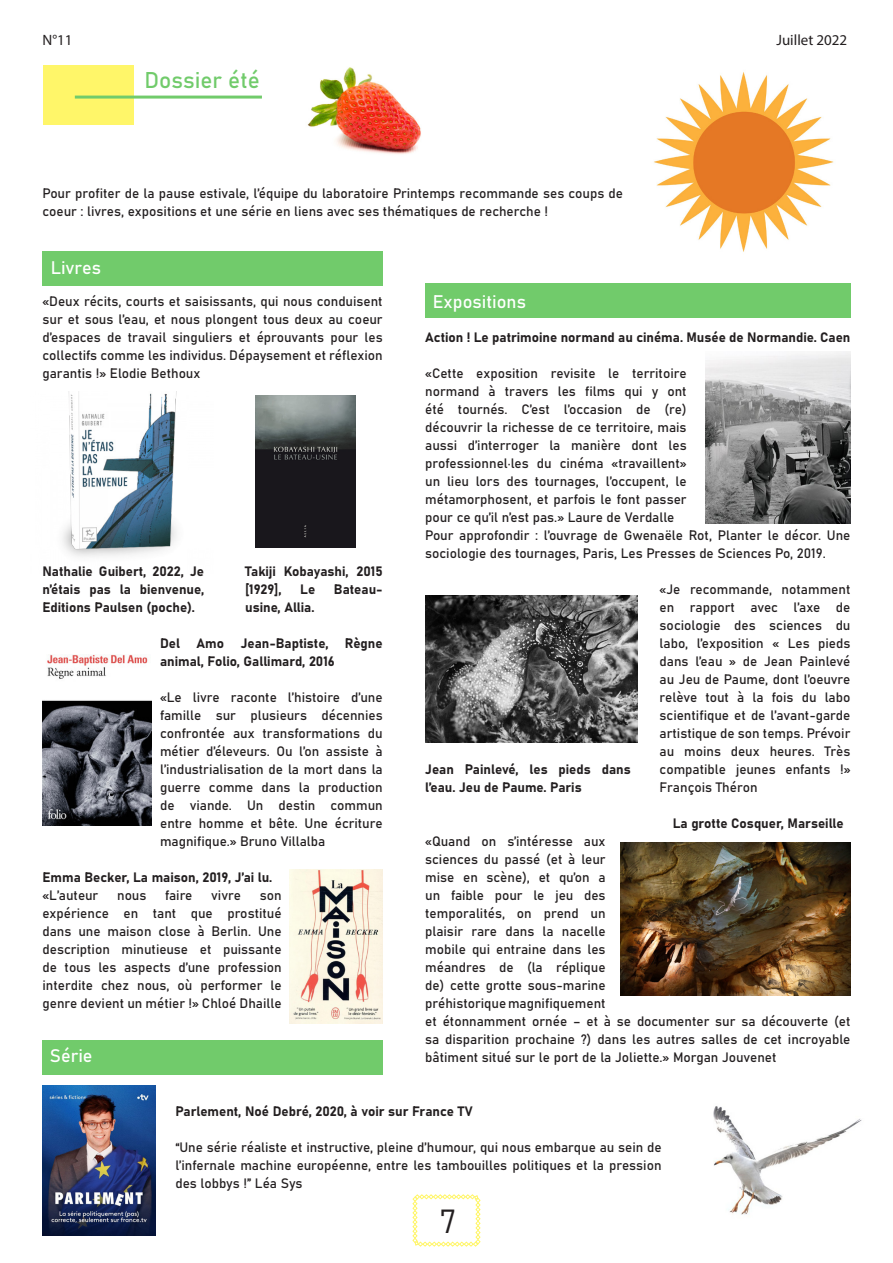
<style>
.page{position:relative;width:893px;height:1263px;background:#fff}
.page>*{position:absolute;margin:0;border:0;box-sizing:border-box;transform-origin:0 0}
.t1{font:33px "Bahnschrift";color:#231f20}
.Rubrique{font:22.5px "Bahnschrift";color:#71cb6b}
.Rubrique-2{font:18px "Bahnschrift";color:#fff}
.t2{font:15px "Myriad Pro";color:#231f20}
.corps{font:13.5px/18px "Bahnschrift";color:#231f20;text-align:justify}
</style>
<div class="page">
<div style="left:43px;top:65px;width:90px;height:60px;background:#fff669"></div>
<hr style="left:75px;top:96px;width:187px;height:3px;background:#71cb6b">
<svg style="left:412px;top:1194px;width:68px;height:53px"></svg>
<img style="left:307px;top:67px;width:114px;height:87px">
<img style="left:654px;top:72px;width:197px;height:222px">
<div style="left:43px;top:251px;width:340px;height:34px;background:#71cb6b"></div>
<img style="left:62px;top:391px;width:115px;height:166px">
<img style="left:256px;top:396px;width:99px;height:151px">
<img style="left:43px;top:654px;width:109px;height:172px">
<div style="left:425px;top:283px;width:425px;height:34px;background:#71cb6b"></div>
<img style="left:706px;top:351px;width:144px;height:173px">
<img style="left:425px;top:596px;width:213px;height:147px">
<img style="left:289px;top:869px;width:94px;height:155px">
<div style="left:43px;top:1040px;width:340px;height:34px;background:#71cb6b"></div>
<img style="left:43px;top:1085px;width:112px;height:150px">
<img style="left:713px;top:1106px;width:149px;height:109px">
<img style="left:620px;top:842px;width:230px;height:154px">
<p class="t2" style="left:42px;top:30px;width:32px">N°11</p>
<p class="t2" style="left:776px;top:30px;width:72px">Juillet 2022</p>
<p class="Rubrique" style="left:145px;top:63px;width:117px">Dossier été</p>
<p class="corps" style="left:43px;top:183px;width:582px">Pour profiter de la pause estivale, l’équipe du laboratoire Printemps recommande ses coups de coeur : livres, expositions et une série en liens avec ses thématiques de recherche !</p>
<p class="Rubrique-2" style="left:51px;top:254px;width:52px">Livres</p>
<p class="corps" style="left:43px;top:291px;width:342px">«Deux récits, courts et saisissants, qui nous conduisent sur et sous l’eau, et nous plongent tous deux au coeur d’espaces de travail singuliers et éprouvants pour les collectifs comme les individus. Dépaysement et réflexion garantis !» Elodie Bethoux</p>
<p class="corps" style="left:43px;top:561px;width:163px">Nathalie Guibert, 2022, Je n’étais pas la bienvenue, Editions Paulsen (poche).</p>
<p class="corps" style="left:160px;top:633px;width:224px">Del Amo Jean-Baptiste, Règne animal, Folio, Gallimard, 2016</p>
<p class="corps" style="left:160px;top:687px;width:224px">«Le livre raconte l’histoire d’une famille sur plusieurs décennies confrontée aux transformations du métier d’éleveurs. Ou l’on assiste à l’industrialisation de la mort dans la guerre comme dans la production de viande. Un destin commun entre homme et bête. Une écriture magnifique.» Bruno Villalba</p>
<p class="corps" style="left:245px;top:561px;width:139px">Takiji Kobayashi, 2015 [1929],</p>
<p class="corps" style="left:300px;top:579px;width:16px">Le</p>
<p class="corps" style="left:334px;top:579px;width:50px">Bateau-</p>
<p class="corps" style="left:245px;top:597px;width:71px">usine, Allia.</p>
<p class="corps" style="left:43px;top:867px;width:231px">Emma Becker, La maison, 2019, J’ai lu.</p>
<p class="corps" style="left:43px;top:885px;width:57px">«L’auteur</p>
<p class="corps" style="left:117px;top:885px;width:31px">nous</p>
<p class="corps" style="left:165px;top:885px;width:29px">faire</p>
<p class="corps" style="left:211px;top:885px;width:31px">vivre</p>
<p class="corps" style="left:43px;top:885px;width:241px;text-indent:217px">son expérience en tant que prostitué dans une maison close à Berlin. Une description minutieuse et puissante de tous les aspects d’une profession interdite chez nous, où performer le genre devient un métier !» Chloé Dhaille</p>
<p class="Rubrique-2" style="left:50px;top:1042px;width:44px">Série</p>
<p class="Rubrique-2" style="left:433px;top:287px;width:95px">Expositions</p>
<p class="corps" style="left:425px;top:327px;width:427px">Action ! Le patrimoine normand au cinéma. Musée de Normandie. Caen</p>
<p class="corps" style="left:425px;top:363px;width:263px">«Cette exposition revisite le territoire normand à travers les films qui y ont été tournés. C’est l’occasion de (re) découvrir la richesse de ce territoire, mais aussi d’interroger la manière dont les professionnel·les du cinéma «travaillent» un lieu lors des tournages, l’occupent, le métamorphosent, et parfois le font passer pour ce qu’il n’est pas.» Laure de Verdalle</p>
<p class="corps" style="left:425px;top:525px;width:427px">Pour approfondir : l’ouvrage de Gwenaële Rot, Planter le décor. Une sociologie des tournages, Paris, Les Presses de Sciences Po, 2019.</p>
<p class="corps" style="left:425px;top:759px;width:207px">Jean Painlevé, les pieds dans l’eau. Jeu de Paume. Paris</p>
<p class="corps" style="left:660px;top:579px;width:192px">«Je recommande, notamment en rapport avec l’axe de sociologie des sciences du labo, l’exposition « Les pieds dans l’eau » de Jean Painlevé au Jeu de Paume, dont l’oeuvre relève tout à la fois du labo scientifique et de l’avant-garde artistique de son temps. Prévoir au moins deux heures. Très compatible jeunes enfants !» François Théron</p>
<p class="corps" style="left:673px;top:813px;width:172px">La grotte Cosquer, Marseille</p>
<p class="corps" style="left:425px;top:831px;width:182px">«Quand on s’intéresse aux sciences du passé (et à leur mise en scène), et qu’on a un faible pour le jeu des temporalités, on prend un plaisir rare dans la nacelle mobile qui entraine dans les méandres de (la réplique de) cette grotte sous-marine préhistorique magnifiquement</p>
<p class="corps" style="left:425px;top:1011px;width:427px">et étonnamment ornée – et à se documenter sur sa découverte (et sa disparition prochaine ?) dans les autres salles de cet incroyable bâtiment situé sur le port de la Joliette.» Morgan Jouvenet</p>
<p class="corps" style="left:175px;top:1101px;width:299px">Parlement, Noé Debré, 2020, à voir sur France TV</p>
<p class="corps" style="left:175px;top:1137px;width:488px">“Une série réaliste et instructive, pleine d’humour, qui nous embarque au sein de l’infernale machine européenne, entre les tambouilles politiques et la pression des lobbys !” Léa Sys</p>
<p class="t1" style="left:440px;top:1197px;width:18px">7</p>
</div>
